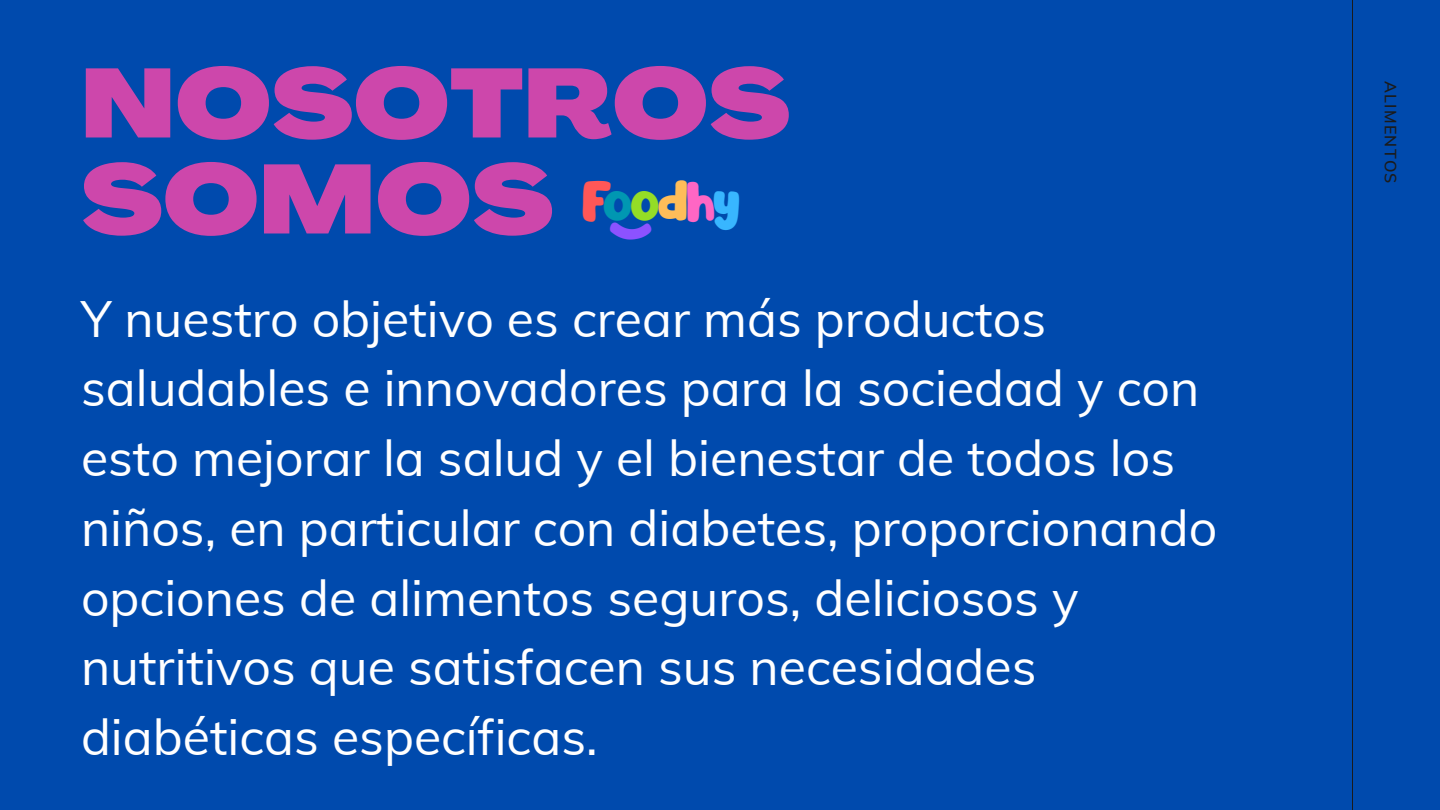
<style>
.page{position:relative;width:1440px;height:810px;background:#004aad}
.page>*{position:absolute;margin:0;border:0;box-sizing:border-box;transform-origin:0 0}
.t1{font:900 expanded 96px/96px "Agrandir";color:#cd47ab}
.t2{font:50px/69.8px "Muli";color:#fff}
.t3{font:49.7px "Mango";letter-spacing:-.055em;color:#ff5757}
.t4{font:49.7px "Mango";color:#8c52ff}
.t5{font:600 16px "Muli";letter-spacing:.08em;color:#1b1b1b}
.s1{color:#0097b2}
.s2{color:#94dd26}
.s3{color:#ffbd59}
.s4{color:#ff66c4}
.s5{color:#38b6ff}
</style>
<div class="page">
<hr style="left:1352px;top:0;width:1px;height:810px;background:#1b1b1b">
<h1 class="t1" style="left:81px;top:65px;width:711px">NOSOTROS<br>SOMOS</h1>
<p class="t3" style="left:582px;top:181px;width:161px">F<span class="s1">o</span><span class="s2">o</span><span class="s3">d</span><span class="s4">h</span><span class="s5">y</span></p>
<p class="t4" style="left:609px;top:241px;width:21px;rotate:-90deg">(</p>
<p class="t2" style="left:81px;top:283px;width:1138px">Y nuestro objetivo es crear más productos saludables e innovadores para la sociedad y con esto mejorar la salud y el bienestar de todos los niños, en particular con diabetes, proporcionando opciones de alimentos seguros, deliciosos y nutritivos que satisfacen sus necesidades diabéticas específicas.</p>
<p class="t5" style="left:1401px;top:81px;width:104px;rotate:90deg">ALIMENTOS</p>
</div>
